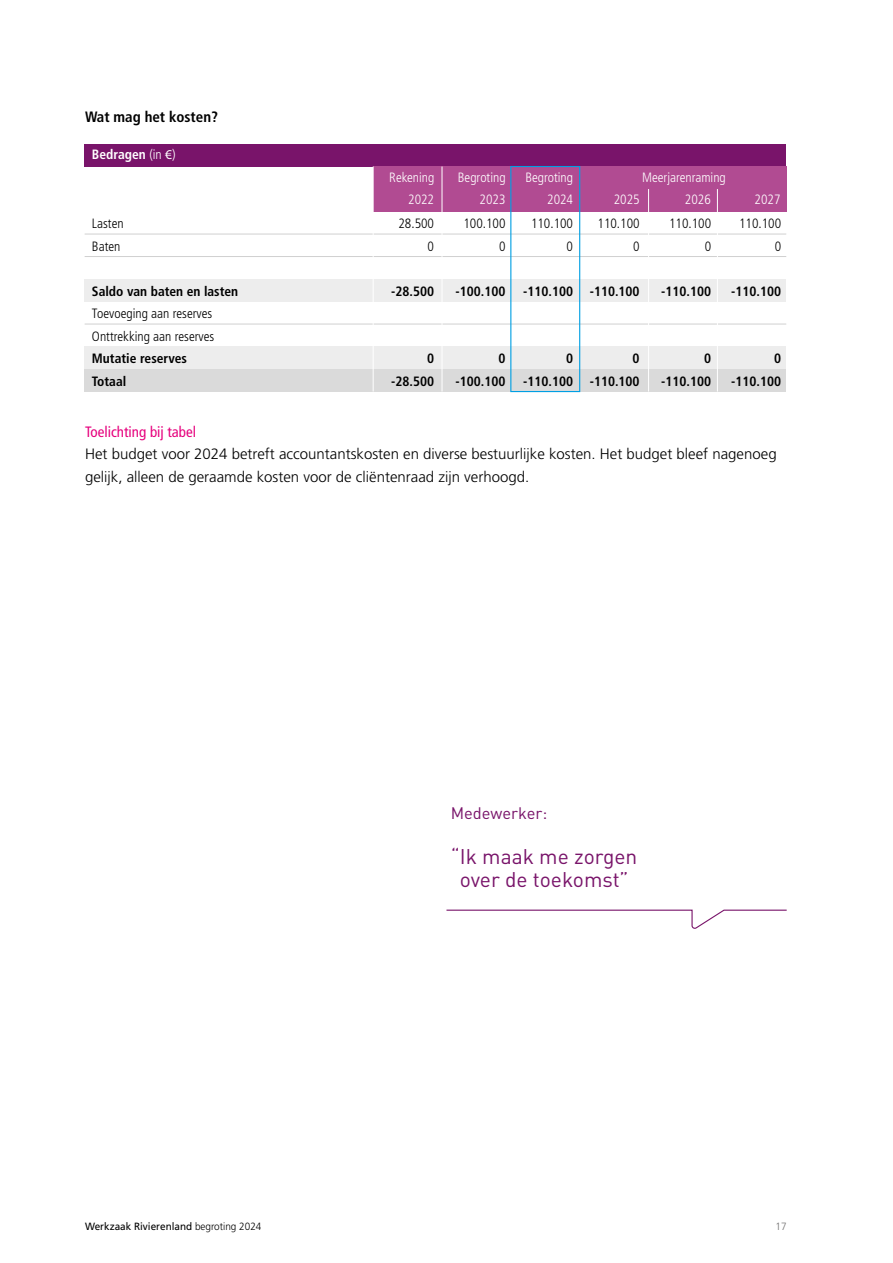
<style>
.page{position:relative;width:893px;height:1263px;background:#fff}
.page>*{position:absolute;margin:0;border:0;box-sizing:border-box;transform-origin:0 0}
.t1{font:21px/22.5px "DIN";color:#79146a;text-align:center}
.t2{font:16.5px "DIN";color:#79146a}
.t3{font:300 15px/22.5px "Frutiger";color:#000}
.t4{font:condensed 15px "Frutiger";color:#e6007d}
.t5{font:700 condensed 15px "Frutiger";color:#000}
.t6{font:700 condensed 13.5px "Frutiger";color:#000}
.t7{font:300 condensed 13.5px/22.5px "Frutiger";color:#000}
.t8{font:300 condensed 13.5px "Frutiger";color:#fff}
.t9{font:700 condensed 13.5px "Frutiger";color:#fff}
.t10{font:10.5px "Frutiger";color:#000;scale:.95 1}
.t11{font:300 10.5px "Frutiger";color:#706f6f;scale:.95 1}
.s1{font-weight:300}
.s2{font-family:"Myriad Pro";font-weight:400;font-stretch:normal}
</style>
<div class="page">
<hr style="left:85px;top:234px;width:701px;height:1px;background:#d0d0d0">
<hr style="left:85px;top:256px;width:701px;height:1px;background:#d0d0d0">
<hr style="left:85px;top:324px;width:701px;height:1px;background:#d0d0d0">
<div style="left:85px;top:347px;width:701px;height:22px;background:#ededed"></div>
<div style="left:85px;top:279px;width:701px;height:23px;background:#ededed"></div>
<div style="left:85px;top:369px;width:701px;height:23px;background:#dadada"></div>
<div style="left:85px;top:144px;width:701px;height:23px;background:#79146a"></div>
<div style="left:373px;top:167px;width:413px;height:22px;background:#b14b92"></div>
<div style="left:373px;top:189px;width:413px;height:23px;background:#b14b92"></div>
<hr style="left:442px;top:167px;width:1px;height:225px;background:#fff">
<hr style="left:648px;top:189px;width:1px;height:203px;background:#fff">
<hr style="left:717px;top:189px;width:1px;height:203px;background:#fff">
<hr style="left:373px;top:167px;width:1px;height:225px;background:#fff">
<div style="left:510px;top:166px;width:70px;height:226px;border:1px solid #009fe3"></div>
<svg style="left:446px;top:909px;width:341px;height:20px"></svg>
<p class="t5" style="left:85px;top:107px;width:135px">Wat mag het kosten?</p>
<p class="t9" style="left:92px;top:147px;width:85px">Bedragen <span class="s1">(in</span> <span class="s2">€</span><span class="s1">)</span></p>
<p class="t8" style="left:389px;top:169px;width:47px">Rekening</p>
<p class="t8" style="left:458px;top:169px;width:49px">Begroting</p>
<p class="t8" style="left:525px;top:169px;width:49px">Begroting</p>
<p class="t8" style="left:642px;top:169px;width:85px">Meerjarenraming</p>
<p class="t8" style="left:408px;top:192px;width:27px">2022</p>
<p class="t8" style="left:480px;top:192px;width:27px">2023</p>
<p class="t8" style="left:547px;top:192px;width:27px">2024</p>
<p class="t8" style="left:614px;top:192px;width:27px">2025</p>
<p class="t8" style="left:685px;top:192px;width:27px">2026</p>
<p class="t8" style="left:755px;top:192px;width:27px">2027</p>
<p class="t7" style="left:92px;top:213px;width:33px">Lasten</p>
<p class="t7" style="left:398px;top:213px;width:37px">28.500</p>
<p class="t7" style="left:463px;top:213px;width:44px">100.100</p>
<p class="t7" style="left:531px;top:213px;width:44px">110.100</p>
<p class="t7" style="left:597px;top:213px;width:44px">110.100</p>
<p class="t7" style="left:669px;top:213px;width:44px">110.100</p>
<p class="t7" style="left:739px;top:213px;width:44px">110.100</p>
<p class="t7" style="left:92px;top:235px;width:30px">Baten</p>
<p class="t7" style="left:428px;top:235px;width:8px">0</p>
<p class="t7" style="left:499px;top:235px;width:8px">0</p>
<p class="t7" style="left:567px;top:235px;width:8px">0</p>
<p class="t7" style="left:633px;top:235px;width:8px">0</p>
<p class="t7" style="left:705px;top:235px;width:8px">0</p>
<p class="t7" style="left:775px;top:235px;width:8px">0</p>
<p class="t6" style="left:92px;top:283px;width:148px">Saldo van baten en lasten</p>
<p class="t6" style="left:391px;top:283px;width:44px">-28.500</p>
<p class="t6" style="left:456px;top:283px;width:51px">-100.100</p>
<p class="t6" style="left:523px;top:283px;width:118px">-110.100 -110.100</p>
<p class="t6" style="left:661px;top:283px;width:51px">-110.100</p>
<p class="t6" style="left:731px;top:283px;width:51px">-110.100</p>
<p class="t7" style="left:92px;top:303px;width:124px">Toevoeging aan reserves<br>Onttrekking aan reserves</p>
<p class="t6" style="left:92px;top:351px;width:97px">Mutatie reserves</p>
<p class="t6" style="left:427px;top:351px;width:9px">0</p>
<p class="t6" style="left:498px;top:351px;width:9px">0</p>
<p class="t6" style="left:566px;top:351px;width:9px">0</p>
<p class="t6" style="left:633px;top:351px;width:9px">0</p>
<p class="t6" style="left:704px;top:351px;width:9px">0</p>
<p class="t6" style="left:774px;top:351px;width:9px">0</p>
<p class="t6" style="left:92px;top:373px;width:36px">Totaal</p>
<p class="t6" style="left:391px;top:373px;width:44px">-28.500</p>
<p class="t6" style="left:456px;top:373px;width:51px">-100.100</p>
<p class="t6" style="left:523px;top:373px;width:118px">-110.100 -110.100</p>
<p class="t6" style="left:661px;top:373px;width:51px">-110.100</p>
<p class="t6" style="left:731px;top:373px;width:51px">-110.100</p>
<p class="t4" style="left:85px;top:423px;width:113px">Toelichting bij tabel</p>
<p class="t3" style="left:85px;top:443px;width:693px">Het budget voor 2024 betreft accountantskosten en diverse bestuurlijke kosten. Het budget bleef nagenoeg gelijk, alleen de geraamde kosten voor de cliëntenraad zijn verhoogd.</p>
<p class="t2" style="left:451px;top:803px;width:98px">Medewerker:</p>
<h1 class="t1" style="left:451px;top:845px;width:188px">“Ik maak me zorgen over de toekomst”</h1>
<p class="t10" style="left:85px;top:1220px;width:187px">Werkzaak Rivierenland <span class="s1">begroting 2024</span></p>
<p class="t11" style="left:776px;top:1220px;width:13px">17</p>
</div>
